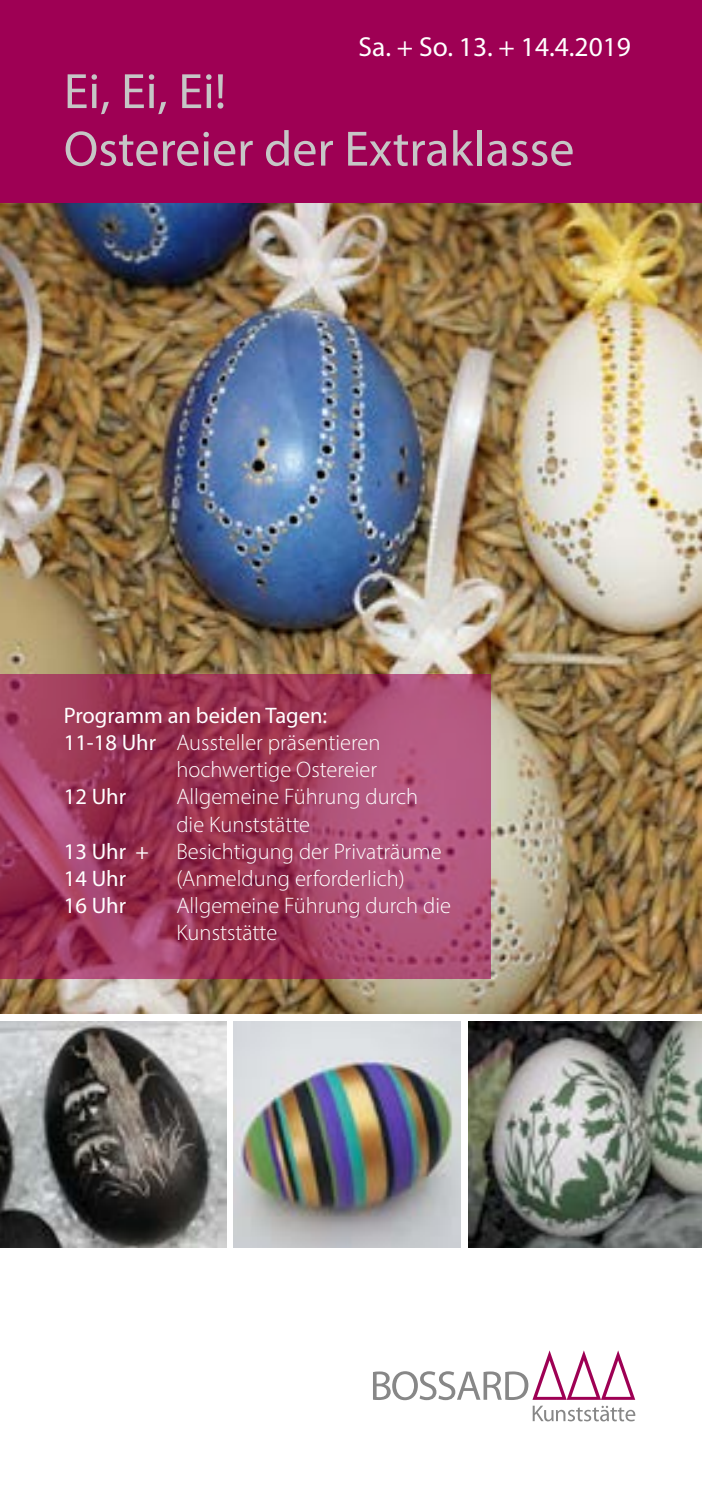
<style>
.page{position:relative;width:702px;height:1489px;background:#fff}
.page>*{position:absolute;margin:0;border:0;box-sizing:border-box;transform-origin:0 0}
.t1{font:50px/57.5px "Myriad Pro";color:#c6c6c6}
.t2{font:27.5px "Myriad Pro";color:#fff}
.t3{font:300 22.5px/27px "Myriad Pro";color:#fff}
.t4{font:22.5px "Myriad Pro";color:#fff}
.s1{font-weight:400}
</style>
<div class="page">
<img style="left:0;top:202px;width:702px;height:811px">
<div style="left:0;top:0;width:702px;height:202px;background:#9e0054"></div>
<svg style="left:532px;top:1405px;width:103px;height:16px"></svg>
<svg style="left:373px;top:1350px;width:262px;height:49px"></svg>
<img style="left:0;top:1021px;width:227px;height:226px">
<img style="left:468px;top:1021px;width:234px;height:226px">
<img style="left:234px;top:1021px;width:227px;height:226px">
<svg style="left:0;top:673px;width:490px;height:305px;background:#a13e61"></svg>
<p class="t2" style="left:358px;top:30px;width:274px">Sa. + So. 13. + 14.4.2019</p>
<h1 class="t1" style="left:64px;top:62px;width:512px">Ei, Ei, Ei!<br>Ostereier der Extraklasse</h1>
<p class="t4" style="left:64px;top:702px;width:265px">Programm an beiden Tagen:</p>
<p class="t3" style="left:64px;top:729px;width:318px"><span class="s1">11-18 Uhr</span> Aussteller präsentieren</p>
<p class="t3" style="left:176px;top:756px;width:202px">hochwertige Ostereier</p>
<p class="t4" style="left:64px;top:783px;width:64px">12 Uhr</p>
<p class="t3" style="left:176px;top:783px;width:243px">Allgemeine Führung durch</p>
<p class="t3" style="left:176px;top:810px;width:135px">die Kunststätte</p>
<p class="t3" style="left:64px;top:837px;width:379px"><span class="s1">13 Uhr +</span> Besichtigung der Privaträume</p>
<p class="t4" style="left:64px;top:864px;width:64px">14 Uhr</p>
<p class="t3" style="left:176px;top:864px;width:230px">(Anmeldung erforderlich)</p>
<p class="t4" style="left:64px;top:891px;width:64px">16 Uhr</p>
<p class="t3" style="left:176px;top:891px;width:276px">Allgemeine Führung durch die<br>Kunststätte</p>
</div>
